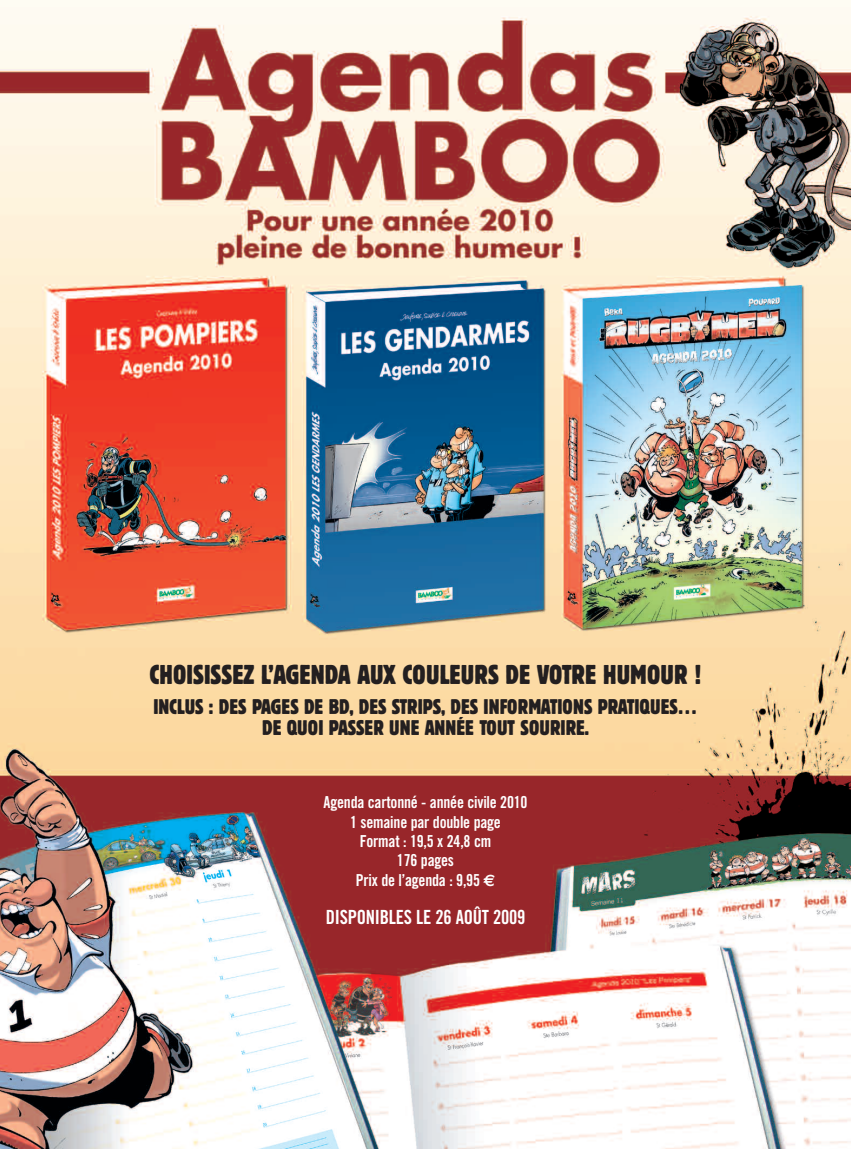
<style>
.page{position:relative;width:851px;height:1149px;background:#fff}
.page>*{position:absolute;margin:0;border:0;box-sizing:border-box;transform-origin:0 0}
.t1{font:condensed 27px "Block BE";letter-spacing:.005em;color:#231f20;scale:.95 1}
.t2{font:condensed 21px/21px "Block BE";letter-spacing:.005em;color:#231f20;text-align:center;scale:.95 1}
.t3{font:19.5px "Trade Gothic Bold Cond Twenty";letter-spacing:-.015em;color:#fff;scale:.95 1}
.t4{font:16.5px/19.2px "Trade Gothic Bold Cond Twenty";letter-spacing:-.015em;color:#fff;text-align:center;scale:.95 1}
.s1{font-family:"Euro Sans";font-weight:700}
</style>
<div class="page">
<img style="left:0;top:0;width:850px;height:1148px">
<h1 class="t1" style="left:150px;top:659px;width:582px">CHOISISSEZ L’AGENDA AUX COULEURS DE VOTRE HUMOUR !</h1>
<p class="t2" style="left:153px;top:696px;width:574px">INCLUS : DES PAGES DE BD, DES STRIPS, DES INFORMATIONS PRATIQUES…<br>DE QUOI PASSER UNE ANNÉE TOUT SOURIRE.</p>
<p class="t4" style="left:323px;top:794px;width:216px">Agenda cartonné - année civile 2010<br>1 semaine par double page<br>Format : 19,5 x 24,8 cm<br>176 pages<br>Prix de l’agenda : 9,95 <span class="s1">€</span></p>
<p class="t3" style="left:326px;top:909px;width:211px">DISPONIBLES LE 26 AOÛT 2009</p>
</div>
